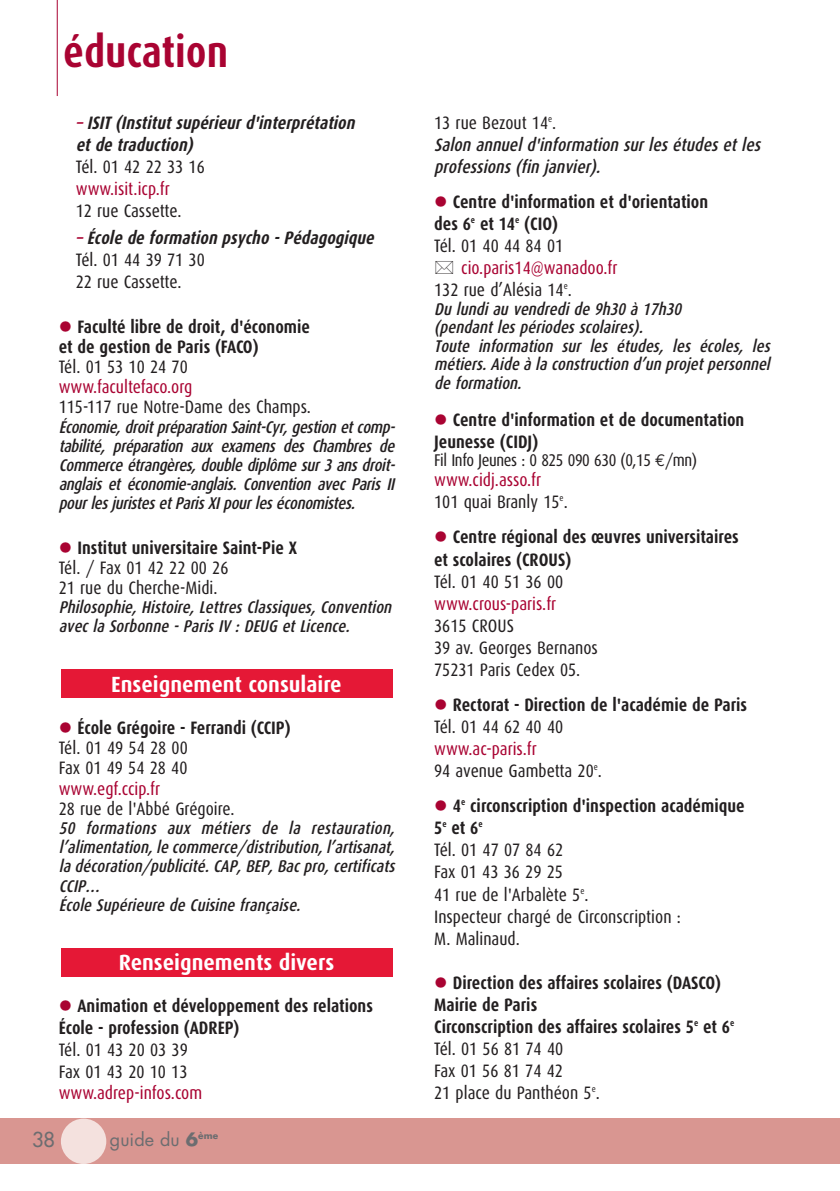
<style>
.page{position:relative;width:840px;height:1191px;background:#fff}
.page>*{position:absolute;margin:0;border:0;box-sizing:border-box;transform-origin:0 0}
.t1{font:700 44px "Dax Condensed";color:#a90332}
.t2{font:700 22px "Dax Condensed";color:#fff;scale:1.1 1}
.t3{font:20px "Futura";color:#6c6d70}
.t4{font:700 18px/22px "Dax Condensed";color:#231f20}
.t5{font:18px/22px "Dax Condensed";color:#231f20}
.t6{font:18px/22px "Dax Condensed";color:#a90332}
.t7{font:italic 700 18px/22.2px "Dax Condensed";color:#231f20}
.t8{font:italic 500 18px/22px "Dax Condensed";color:#231f20}
.t9{font:18px "Futura";color:#6c6d70}
.t10{font:italic 500 17px/19.2px "Dax Condensed";color:#231f20}
.t11{font:17px "Dax Condensed";letter-spacing:-.025em;color:#231f20}
.s1{color:#a90332}
.s2{font-weight:400;font-style:normal}
.s3{font-weight:700}
.s4{font-weight:400}
.s5{color:#231f20}
.s6{font-family:"Euro Mono"}
</style>
<div class="page">
<div style="left:61px;top:948px;width:331px;height:28px;background:#e51836"></div>
<div style="left:61px;top:669px;width:331px;height:29px;background:#e51836"></div>
<div style="left:0;top:1118px;width:839px;height:45px;background:#d99691"></div>
<div style="left:61px;top:1118px;width:45px;height:46px;background:#f4e1de;border-radius:50%"></div>
<hr style="left:57px;top:0;width:1px;height:96px;background:#a90332">
<h1 class="t1" style="left:63px;top:33px;width:166px">éducation</h1>
<p class="t7" style="left:76px;top:113px;width:284px"><span class="s1">–</span> ISIT (Institut supérieur d'interprétation et de traduction)</p>
<p class="t5" style="left:76px;top:157px;width:130px">Tél. 01 42 22 33 16</p>
<p class="t6" style="left:76px;top:179px;width:95px">www.isit.icp.fr</p>
<p class="t5" style="left:76px;top:201px;width:107px">12 rue Cassette.</p>
<p class="t7" style="left:76px;top:228px;width:303px"><span class="s1">–</span> École de formation psycho - Pédagogique<br><span class="s2">Tél. 01 44 39 71 30<br>22 rue Cassette.</span></p>
<p class="t4" style="left:59px;top:317px;width:253px;line-height:20.2px;text-indent:19px">Faculté libre de droit, d'économie et de gestion de Paris (FACO)</p>
<p class="t5" style="left:59px;top:357px;width:130px">Tél. 01 53 10 24 70</p>
<p class="t6" style="left:59px;top:377px;width:135px">www.facultefaco.org</p>
<p class="t5" style="left:59px;top:397px;width:253px">115-117 rue Notre-Dame des Champs.</p>
<p class="t10" style="left:59px;top:418px;width:340px;text-align:justify">Économie, droit préparation Saint-Cyr, gestion et comp&shy;tabilité, préparation aux examens des Chambres de Commerce étrangères, double diplôme sur 3 ans droit&shy;anglais et économie-anglais. Convention avec Paris II pour les juristes et Paris XI pour les économistes.</p>
<p class="t4" style="left:77px;top:537px;width:221px">Institut universitaire Saint-Pie X</p>
<p class="t5" style="left:59px;top:558px;width:171px;line-height:20.2px">Tél. / Fax 01 42 22 00 26<br>21 rue du Cherche-Midi.</p>
<p class="t10" style="left:59px;top:599px;width:337px">Philosophie, Histoire, Lettres Classiques, Convention avec la Sorbonne - Paris IV : DEUG et Licence.</p>
<p class="t2" style="left:111px;top:674px;width:211px">Enseignement consulaire</p>
<p class="t4" style="left:77px;top:718px;width:214px">École Grégoire - Ferrandi (CCIP)</p>
<p class="t5" style="left:59px;top:739px;width:130px;line-height:20.2px">Tél. 01 49 54 28 00<br>Fax 01 49 54 28 40</p>
<p class="t6" style="left:59px;top:778px;width:103px">www.egf.ccip.fr</p>
<p class="t5" style="left:59px;top:798px;width:177px">28 rue de l'Abbé Grégoire.</p>
<p class="t10" style="left:59px;top:819px;width:340px">50 formations aux métiers de la restauration, l’alimentation, le commerce/distribution, l’artisanat, la décoration/publicité. CAP, BEP, Bac pro, certificats CCIP…<br>École Supérieure de Cuisine française.</p>
<p class="t2" style="left:119px;top:952px;width:197px">Renseignements divers</p>
<p class="t4" style="left:59px;top:996px;width:315px;text-indent:19px">Animation et développement des relations<br>École - profession (ADREP)</p>
<p class="t5" style="left:59px;top:1039px;width:130px">Tél. 01 43 20 03 39<br>Fax 01 43 20 10 13</p>
<p class="t6" style="left:59px;top:1083px;width:145px">www.adrep-infos.com</p>
<p class="t3" style="left:32px;top:1130px;width:25px">38</p>
<p class="t9" style="left:110px;top:1131px;width:110px">guide du <span class="s3">6</span><sup>ème</sup></p>
<p class="t8" style="left:434px;top:113px;width:331px"><span class="s2">13 rue Bezout 14</span><sup>e</sup><span class="s2">.<br></span>Salon annuel d'information sur les études et les professions (fin janvier).</p>
<p class="t4" style="left:434px;top:192px;width:275px;text-indent:19px">Centre d'information et d'orientation des 6<sup>e</sup> et 14<sup>e</sup> (CIO)<br><span class="s4">Tél. 01 40 44 84 01</span></p>
<p class="t6" style="left:434px;top:258px;width:185px;text-indent:27px">cio.paris14@wanadoo.fr<br><span class="s5">132 rue d’Alésia 14</span><sup>e</sup><span class="s5">.</span></p>
<p class="t10" style="left:434px;top:301px;width:340px;line-height:18.4px">Du lundi au vendredi de 9h30 à 17h30<br>(pendant les périodes scolaires).<br>Toute information sur les études, les écoles, les métiers. Aide à la construction d’un projet personnel de formation.</p>
<p class="t4" style="left:434px;top:410px;width:311px;text-indent:19px">Centre d'information et de documentation<br>Jeunesse (CIDJ)</p>
<p class="t11" style="left:434px;top:453px;width:264px">Fil Info Jeunes : 0 825 090 630 (0,15 <span class="s6">€</span>/mn)</p>
<p class="t6" style="left:434px;top:470px;width:135px">www.cidj.asso.fr<br><span class="s5">101 quai Branly 15</span><sup>e</sup><span class="s5">.</span></p>
<p class="t4" style="left:434px;top:527px;width:306px;text-indent:19px">Centre régional des œuvres universitaires et scolaires (CROUS)</p>
<p class="t5" style="left:434px;top:571px;width:130px">Tél. 01 40 51 36 00</p>
<p class="t6" style="left:434px;top:593px;width:124px">www.crous-paris.fr</p>
<p class="t5" style="left:434px;top:615px;width:165px">3615 CROUS<br>39 av. Georges Bernanos<br>75231 Paris Cedex 05.</p>
<p class="t4" style="left:452px;top:695px;width:295px">Rectorat - Direction de l'académie de Paris</p>
<p class="t5" style="left:434px;top:717px;width:130px">Tél. 01 44 62 40 40</p>
<p class="t5" style="left:434px;top:739px;width:169px"><span class="s1">www.ac-paris.fr<br></span>94 avenue Gambetta 20<sup>e</sup>.</p>
<p class="t5" style="left:434px;top:796px;width:312px;text-indent:19px"><span class="s3">4</span><sup>e</sup> <span class="s3">circonscription d'inspection académique<br>5</span><sup>e</sup> <span class="s3">et 6</span><sup>e<br></sup>Tél. 01 47 07 84 62<br>Fax 01 43 36 29 25<br>41 rue de l'Arbalète 5<sup>e</sup>.<br>Inspecteur chargé de Circonscription :<br>M. Malinaud.</p>
<p class="t4" style="left:434px;top:972px;width:301px;text-indent:19px">Direction des affaires scolaires (DASCO)<br>Mairie de Paris<br>Circonscription des affaires scolaires 5<sup>e</sup> et 6<sup>e<br></sup><span class="s4">Tél. 01 56 81 74 40<br>Fax 01 56 81 74 42<br>21 place du Panthéon 5</span><sup>e</sup><span class="s4">.</span></p>
</div>
